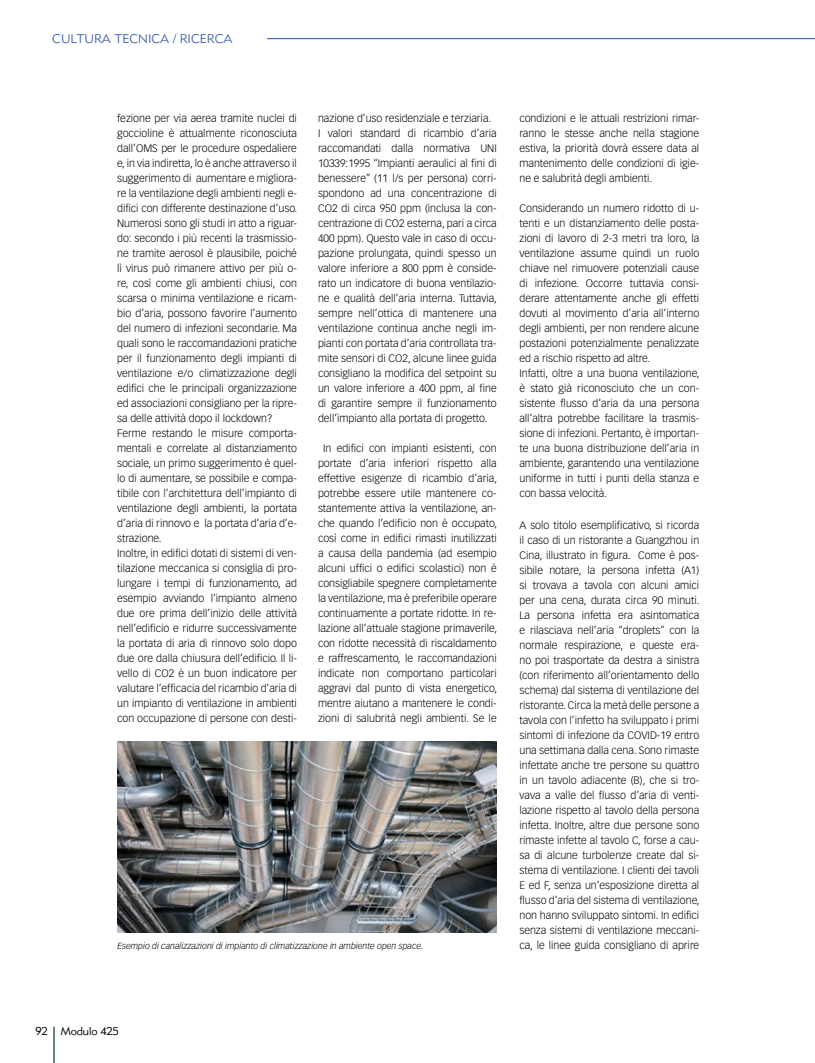
<style>
.page{position:relative;width:815px;height:1063px;background:#fff}
.page>*{position:absolute;margin:0;border:0;box-sizing:border-box;transform-origin:0 0}
.t1{font:12.5px "Metro Lite Two";color:#4468b1}
.t2{font:11.25px "Metro Lite Two";letter-spacing:-.015em;color:#000}
.t3{font:300 10.62px/15px "Vectora LT Std";color:#000}
.t4{font:italic 300 8.75px "Vectora LT Std";color:#000}
</style>
<div class="page">
<hr style="left:53px;top:1027px;width:2px;height:36px;background:#647883">
<img style="left:117px;top:741px;width:380px;height:192px">
<hr style="left:267px;top:38px;width:548px;height:1px;background:#4468b1">
<p class="t1" style="left:52px;top:31px;width:182px">CULTURA TECNICA / RICERCA</p>
<p class="t3" style="left:117px;top:111px;width:182px">fezione per via aerea tramite nuclei di goccioline è attualmente riconosciuta dall’OMS per le procedure ospedaliere e, in via indiretta, lo è anche attraverso il suggerimento di aumentare e migliora&shy;re la ventilazione degli ambienti negli e&shy;difici con differente destinazione d’uso.<br>Numerosi sono gli studi in atto a riguar&shy;do: secondo i più recenti la trasmissio&shy;ne tramite aerosol è plausibile, poiché lì virus può rimanere attivo per più o&shy;re, così come gli ambienti chiusi, con scarsa o minima ventilazione e ricam&shy;bio d’aria, possono favorire l’aumento del numero di infezioni secondarie. Ma quali sono le raccomandazioni pratiche per il funzionamento degli impianti di ventilazione e/o climatizzazione degli edifici che le principali organizzazione ed associazioni consigliano per la ripre&shy;sa delle attività dopo il lockdown?<br>Ferme restando le misure comporta&shy;mentali e correlate al distanziamento sociale, un primo suggerimento è quel&shy;lo di aumentare, se possibile e compa&shy;tibile con l’architettura dell’impianto di ventilazione degli ambienti, la portata d’aria di rinnovo e la portata d’aria d’e&shy;strazione.<br>Inoltre, in edifici dotati di sistemi di ven&shy;tilazione meccanica si consiglia di pro&shy;lungare i tempi di funzionamento, ad esempio avviando l’impianto almeno due ore prima dell’inizio delle attività nell’edificio e ridurre successivamente la portata di aria di rinnovo solo dopo due ore dalla chiusura dell’edificio. Il li&shy;vello di CO2 è un buon indicatore per valutare l’efficacia del ricambio d’aria di un impianto di ventilazione in ambienti con occupazione di persone con desti-</p>
<p class="t3" style="left:318px;top:111px;width:181px">nazione d’uso residenziale e terziaria.<br>I valori standard di ricambio d’aria raccomandati dalla normativa UNI 10339:1995 “Impianti aeraulici al fini di benessere” (11 l/s per persona) corri&shy;spondono ad una concentrazione di CO2 di circa 950 ppm (inclusa la con&shy;centrazione di CO2 esterna, pari a circa 400 ppm). Questo vale in caso di occu&shy;pazione prolungata, quindi spesso un valore inferiore a 800 ppm è conside&shy;rato un indicatore di buona ventilazio&shy;ne e qualità dell’aria interna. Tuttavia, sempre nell’ottica di mantenere una ventilazione continua anche negli im&shy;pianti con portata d’aria controllata tra&shy;mite sensori di CO2, alcune linee guida consigliano la modifica del setpoint su un valore inferiore a 400 ppm, al fine di garantire sempre il funzionamento dell’impianto alla portata di progetto.</p>
<p class="t3" style="left:318px;top:441px;width:181px;text-align:center">In edifici con impianti esistenti, con portate d’aria inferiori rispetto alla effettive esigenze di ricambio d’aria, potrebbe essere utile mantenere co&shy;stantemente attiva la ventilazione, an&shy;che quando l’edificio non è occupato, così come in edifici rimasti inutilizzati a causa della pandemia (ad esempio alcuni uffici o edifici scolastici) non è consigliabile spegnere completamente la ventilazione, ma è preferibile operare continuamente a portate ridotte. In re&shy;lazione all’attuale stagione primaverile, con ridotte necessità di riscaldamento e raffrescamento, le raccomandazioni indicate non comportano particolari aggravi dal punto di vista energetico, mentre aiutano a mantenere le condi&shy;zioni di salubrità negli ambienti. Se le</p>
<p class="t4" style="left:117px;top:941px;width:307px">Esempio di canalizzazioni di impianto di climatizzazione in ambiente open space.</p>
<p class="t3" style="left:519px;top:111px;width:181px;text-align:justify">condizioni e le attuali restrizioni rimar&shy;ranno le stesse anche nella stagione estiva, la priorità dovrà essere data al mantenimento delle condizioni di igie&shy;ne e salubrità degli ambienti.</p>
<p class="t3" style="left:519px;top:201px;width:182px">Considerando un numero ridotto di u&shy;tenti e un distanziamento delle posta&shy;zioni di lavoro di 2-3 metri tra loro, la ventilazione assume quindi un ruolo chiave nel rimuovere potenziali cause di infezione. Occorre tuttavia consi&shy;derare attentamente anche gli effetti dovuti al movimento d’aria all’interno degli ambienti, per non rendere alcune postazioni potenzialmente penalizzate ed a rischio rispetto ad altre.<br>Infatti, oltre a una buona ventilazione, è stato già riconosciuto che un con&shy;sistente flusso d’aria da una persona all’altra potrebbe facilitare la trasmis&shy;sione di infezioni. Pertanto, è importan&shy;te una buona distribuzione dell’aria in ambiente, garantendo una ventilazione uniforme in tutti i punti della stanza e con bassa velocità.</p>
<p class="t3" style="left:519px;top:518px;width:182px;text-align:justify">A solo titolo esemplificativo, si ricorda il caso di un ristorante a Guangzhou in Cina, illustrato in figura. Come è pos&shy;sibile notare, la persona infetta (A1) si trovava a tavola con alcuni amici per una cena, durata circa 90 minuti.<br>La persona infetta era asintomatica e rilasciava nell’aria “droplets” con la normale respirazione, e queste era&shy;no poi trasportate da destra a sinistra (con riferimento all’orientamento dello schema) dal sistema di ventilazione del ristorante. Circa la metà delle persone a tavola con l’infetto ha sviluppato i primi sintomi di infezione da COVID-19 entro una settimana dalla cena. Sono rimaste infettate anche tre persone su quattro in un tavolo adiacente (B), che si tro&shy;vava a valle del flusso d’aria di venti&shy;lazione rispetto al tavolo della persona infetta. Inoltre, altre due persone sono rimaste infette al tavolo C, forse a cau&shy;sa di alcune turbolenze create dal si&shy;stema di ventilazione. I clienti dei tavoli E ed F, senza un’esposizione diretta al flusso d’aria del sistema di ventilazione, non hanno sviluppato sintomi. In edifici senza sistemi di ventilazione meccani&shy;ca, le linee guida consigliano di aprire</p>
<p class="t2" style="left:35px;top:1025px;width:85px">92 Modulo 425</p>
</div>
